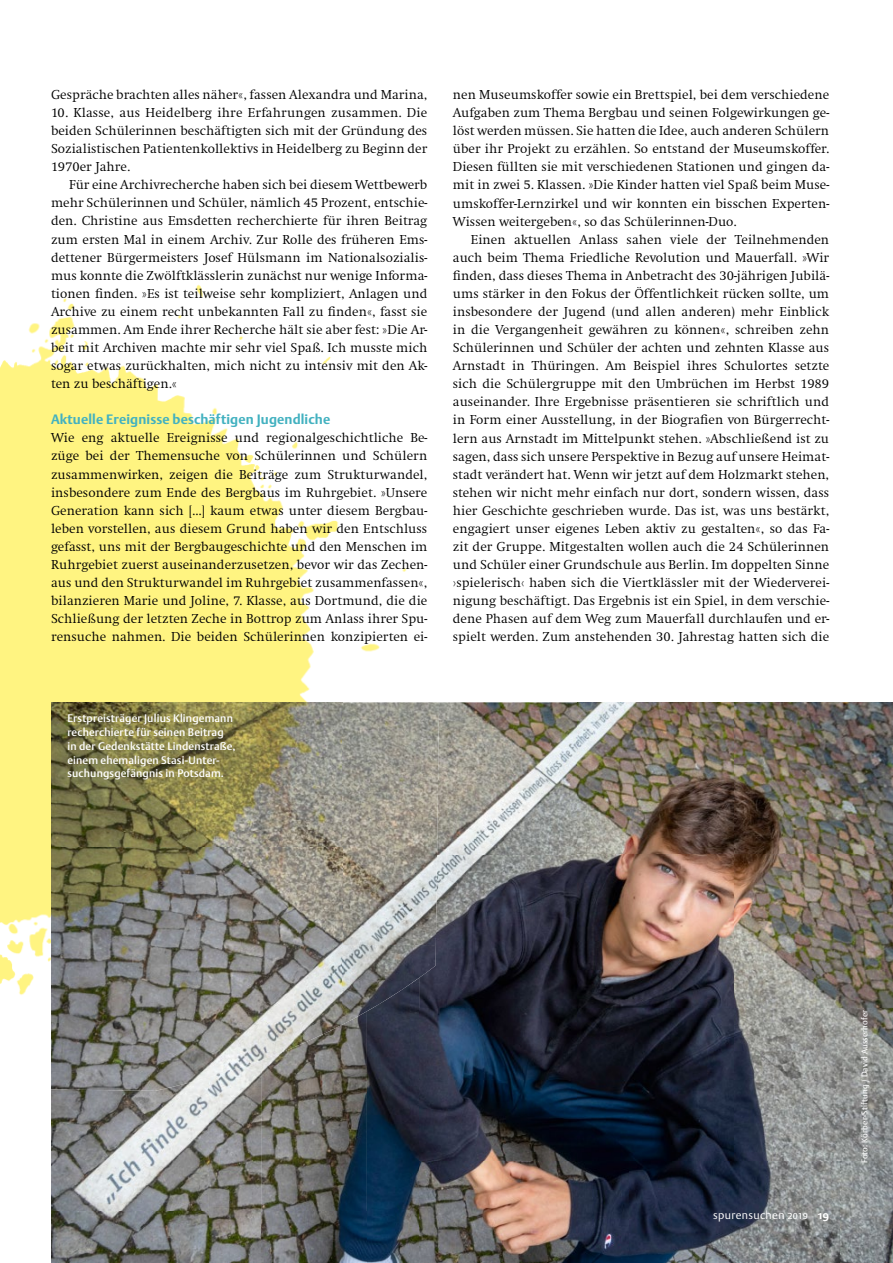
<style>
.page{position:relative;width:893px;height:1263px;background:#fff}
.page>*{position:absolute;margin:0;border:0;box-sizing:border-box;transform-origin:0 0}
.t1{font:300 13.5px/18.1px "Swift EF";letter-spacing:.005em;color:#000;text-align:justify}
.t2{font:700 13.5px "DTL Argo ST";letter-spacing:.01em;color:#42b1c0}
.t3{font:300 11.25px "DTL Argo ST";letter-spacing:.03em;color:#fff}
.t4{font:500 10.8px/14px "DTL Argo ST";letter-spacing:.015em;color:#fff}
.t5{font:8.25px "DTL Argo ST";letter-spacing:.015em;color:#fff}
.s1{font-family:"DTL Argo T Caps"}
.s2{font-weight:700}
</style>
<div class="page">
<img style="left:0;top:284px;width:407px;height:711px">
<img style="left:439px;top:702px;width:454px;height:153px">
<img style="left:419px;top:855px;width:474px;height:408px">
<img style="left:367px;top:1025px;width:52px;height:238px">
<img style="left:262px;top:1025px;width:105px;height:238px">
<img style="left:51px;top:1091px;width:158px;height:172px">
<img style="left:209px;top:1091px;width:53px;height:172px">
<img style="left:51px;top:702px;width:291px;height:292px">
<img style="left:342px;top:702px;width:97px;height:243px">
<img style="left:342px;top:945px;width:94px;height:80px">
<img style="left:51px;top:994px;width:243px;height:97px">
<img style="left:294px;top:994px;width:48px;height:53px">
<p class="t1" style="left:51px;top:86px;width:378px">Gespräche brachten alles näher«, fassen Alexandra und Marina,</p>
<p class="t1" style="left:51px;top:104px;width:378px">10. Klasse, aus Heidelberg ihre Erfahrungen zusammen. Die beiden Schülerinnen beschäftigten sich mit der Gründung des Sozialistischen Patientenkollektivs in Heidelberg zu Beginn der 1970er Jahre.</p>
<p class="t1" style="left:51px;top:176px;width:378px;text-indent:18px">Für eine Archivrecherche haben sich bei diesem Wettbewerb mehr Schülerinnen und Schüler, nämlich 45 Prozent, entschie&shy;den. Christine aus Emsdetten recherchierte für ihren Beitrag zum ersten Mal in einem Archiv. Zur Rolle des früheren Ems&shy;dettener Bürgermeisters Josef Hülsmann im Nationalsozialis&shy;mus konnte die Zwölftklässlerin zunächst nur wenige Informa&shy;tionen finden. »Es ist teilweise sehr kompliziert, Anlagen und Archive zu einem recht unbekannten Fall zu finden«, fasst sie zusammen. Am Ende ihrer Recherche hält sie aber fest: »Die Ar&shy;beit mit Archiven machte mir sehr viel Spaß. Ich musste mich sogar etwas zurückhalten, mich nicht zu intensiv mit den Ak&shy;ten zu beschäftigen.«</p>
<p class="t2" style="left:51px;top:411px;width:281px">Aktuelle Ereignisse beschäftigen Jugendliche</p>
<p class="t1" style="left:51px;top:429px;width:378px">Wie eng aktuelle Ereignisse und regionalgeschichtliche Be&shy;züge bei der Themensuche von Schülerinnen und Schülern zusammenwirken, zeigen die Beiträge zum Strukturwandel, insbesondere zum Ende des Bergbaus im Ruhrgebiet. »Unsere Generation kann sich […] kaum etwas unter diesem Bergbau&shy;leben vorstellen, aus diesem Grund haben wir den Entschluss gefasst, uns mit der Bergbaugeschichte und den Menschen im Ruhrgebiet zuerst auseinanderzusetzen, bevor wir das Zechen&shy;aus und den Strukturwandel im Ruhrgebiet zusammenfassen«, bilanzieren Marie und Joline, 7. Klasse, aus Dortmund, die die Schließung der letzten Zeche in Bottrop zum Anlass ihrer Spu&shy;rensuche nahmen. Die beiden Schülerinnen konzipierten ei-</p>
<p class="t1" style="left:453px;top:86px;width:378px">nen Museumskoffer sowie ein Brettspiel, bei dem verschiedene Aufgaben zum Thema Bergbau und seinen Folgewirkungen ge&shy;löst werden müssen. Sie hatten die Idee, auch anderen Schülern über ihr Projekt zu erzählen. So entstand der Museumskoffer.<br>Diesen füllten sie mit verschiedenen Stationen und gingen da&shy;mit in zwei 5. Klassen. »Die Kinder hatten viel Spaß beim Muse&shy;umskoffer-Lernzirkel und wir konnten ein bisschen Experten-Wissen weitergeben«, so das Schülerinnen-Duo.</p>
<p class="t1" style="left:453px;top:230px;width:378px;text-indent:18px">Einen aktuellen Anlass sahen viele der Teilnehmenden auch beim Thema Friedliche Revolution und Mauerfall. »Wir finden, dass dieses Thema in Anbetracht des 30-jährigen Jubilä&shy;ums stärker in den Fokus der Öffentlichkeit rücken sollte, um insbesondere der Jugend (und allen anderen) mehr Einblick in die Vergangenheit gewähren zu können«, schreiben zehn Schülerinnen und Schüler der achten und zehnten Klasse aus Arnstadt in Thüringen. Am Beispiel ihres Schulortes setzte sich die Schülergruppe mit den Umbrüchen im Herbst 1989 auseinander. Ihre Ergebnisse präsentieren sie schriftlich und in Form einer Ausstellung, in der Biografien von Bürgerrecht&shy;lern aus Arnstadt im Mittelpunkt stehen. »Abschließend ist zu sagen, dass sich unsere Perspektive in Bezug auf unsere Heimat&shy;stadt verändert hat. Wenn wir jetzt auf dem Holzmarkt stehen, stehen wir nicht mehr einfach nur dort, sondern wissen, dass hier Geschichte geschrieben wurde. Das ist, was uns bestärkt, engagiert unser eigenes Leben aktiv zu gestalten«, so das Fa&shy;zit der Gruppe. Mitgestalten wollen auch die 24 Schülerinnen und Schüler einer Grundschule aus Berlin. Im doppelten Sinne ›spielerisch‹ haben sich die Viertklässler mit der Wiederverei&shy;nigung beschäftigt. Das Ergebnis ist ein Spiel, in dem verschie&shy;dene Phasen auf dem Weg zum Mauerfall durchlaufen und er&shy;spielt werden. Zum anstehenden 30. Jahrestag hatten sich die</p>
<p class="t4" style="left:67px;top:711px;width:170px">Erstpreisträger Julius Klingemann recherchierte für seinen Beitrag<br>in der Gedenkstätte Lindenstraße, einem ehemaligen Stasi-Unter&shy;suchungsgefängnis in Potsdam.</p>
<p class="t3" style="left:713px;top:1209px;width:118px">spurensuchen <span class="s1">2019</span> <span class="s2">19</span></p>
<p class="t5" style="left:860px;top:1163px;width:155px;rotate:-90deg">Foto: Körber-Stiftung / David Ausserhofer</p>
</div>
